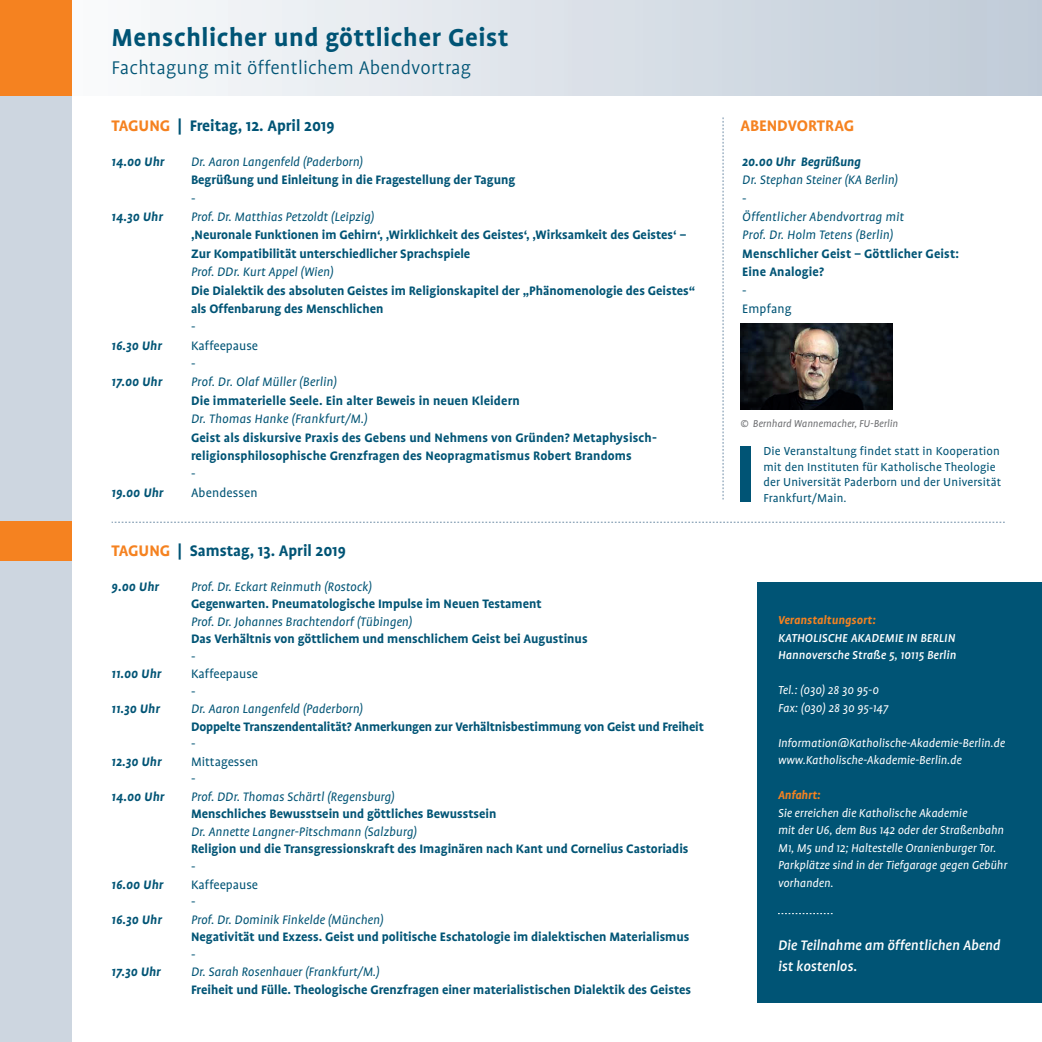
<style>
.page{position:relative;width:1042px;height:1042px;background:#fff}
.page>*{position:absolute;margin:0;border:0;box-sizing:border-box;transform-origin:0 0}
.t1{font:700 28px "Profile";letter-spacing:.02em;color:#005475}
.t2{font:300 21px "Profile";letter-spacing:.01em;color:#005475}
.t3{font:700 17.5px "Profile";color:#005475}
.t4{font:700 17.5px "Profile";color:#f58220}
.t5{font:italic 500 15.75px/21px "Profile";color:#fff}
.t6{font:700 14px/18.4px "Profile";color:#005475}
.t7{font:italic 14px/18.4px "Profile";color:#005475}
.t8{font:italic 700 14px "Profile";letter-spacing:.01em;color:#005475}
.t9{font:14px/17.5px "Profile";color:#005475}
.t10{font:italic 13.12px/17.5px "Profile";color:#fff}
.t11{font:13.12px/15.8px "Profile";letter-spacing:.01em;color:#005475}
.t12{font:italic 500 13.12px/17.5px "Profile";letter-spacing:.01em;color:#fff}
.t13{font:italic 700 13.12px "Profile";letter-spacing:.01em;color:#f58220}
.t14{font:italic 11.38px "Profile";color:#6c6d70}
.s1{color:#f58220}
</style>
<div class="page">
<div style="left:0;top:0;width:1042px;height:95px;background:linear-gradient(to right,#feffff,#c0cbd7)"></div>
<div style="left:757px;top:582px;width:285px;height:421px;background:#005475"></div>
<div style="left:0;top:0;width:72px;height:1042px;background:#cdd6e0"></div>
<div style="left:0;top:0;width:72px;height:95px;background:#f58220"></div>
<div style="left:0;top:521px;width:72px;height:40px;background:#f58220"></div>
<svg style="left:778px;top:913px;width:54px;height:1px"></svg>
<svg style="left:722px;top:117px;width:1px;height:382px"></svg>
<div style="left:740px;top:447px;width:11px;height:55px;background:#005475"></div>
<img style="left:740px;top:324px;width:152px;height:85px">
<svg style="left:112px;top:522px;width:893px;height:1px"></svg>
<h1 class="t1" style="left:112px;top:21px;width:398px">Menschlicher und göttlicher Geist</h1>
<h2 class="t2" style="left:112px;top:55px;width:361px">Fachtagung mit öffentlichem Abendvortrag</h2>
<p class="t3" style="left:112px;top:116px;width:224px"><span class="s1">TAGUNG</span> | Freitag, 12. April 2019</p>
<p class="t8" style="left:112px;top:154px;width:54px">14.00 Uhr</p>
<p class="t7" style="left:191px;top:152px;width:173px">Dr. Aaron Langenfeld (Paderborn)</p>
<p class="t6" style="left:191px;top:171px;width:326px">Begrüßung und Einleitung in die Fragestellung der Tagung</p>
<p class="t9" style="left:191px;top:189px;width:6px">-</p>
<p class="t7" style="left:191px;top:207px;width:185px">Prof. Dr. Matthias Petzoldt (Leipzig)</p>
<p class="t6" style="left:191px;top:226px;width:497px">‚Neuronale Funktionen im Gehirn‘, ‚Wirklichkeit des Geistes‘, ‚Wirksamkeit des Geistes‘ –<br>Zur Kompatibilität unterschiedlicher Sprachspiele</p>
<p class="t7" style="left:191px;top:262px;width:144px">Prof. DDr. Kurt Appel (Wien)</p>
<p class="t6" style="left:191px;top:281px;width:506px">Die Dialektik des absoluten Geistes im Religionskapitel der „Phänomenologie des Geistes“ als Offenbarung des Menschlichen</p>
<p class="t9" style="left:191px;top:318px;width:69px;line-height:18.4px">-<br>Kaffeepause -</p>
<p class="t7" style="left:191px;top:373px;width:147px">Prof. Dr. Olaf Müller (Berlin)</p>
<p class="t6" style="left:191px;top:391px;width:330px">Die immaterielle Seele. Ein alter Beweis in neuen Kleidern</p>
<p class="t7" style="left:191px;top:409px;width:178px">Dr. Thomas Hanke (Frankfurt/M.)</p>
<p class="t6" style="left:191px;top:428px;width:467px">Geist als diskursive Praxis des Gebens und Nehmens von Gründen? Metaphysisch&shy;religionsphilosophische Grenzfragen des Neopragmatismus Robert Brandoms</p>
<p class="t9" style="left:191px;top:464px;width:68px;line-height:18.4px">-<br>Abendessen</p>
<p class="t8" style="left:112px;top:209px;width:53px">14.30 Uhr</p>
<p class="t8" style="left:112px;top:337px;width:52px">16.30 Uhr</p>
<p class="t8" style="left:112px;top:374px;width:52px">17.00 Uhr</p>
<p class="t8" style="left:112px;top:484px;width:53px">19.00 Uhr</p>
<p class="t3" style="left:112px;top:541px;width:236px"><span class="s1">TAGUNG</span> | Samstag, 13. April 2019</p>
<p class="t8" style="left:112px;top:579px;width:49px">9.00 Uhr</p>
<p class="t7" style="left:191px;top:577px;width:182px">Prof. Dr. Eckart Reinmuth (Rostock)</p>
<p class="t6" style="left:191px;top:595px;width:352px">Gegenwarten. Pneumatologische Impulse im Neuen Testament</p>
<p class="t7" style="left:191px;top:612px;width:223px">Prof. Dr. Johannes Brachtendorf (Tübingen)</p>
<p class="t6" style="left:191px;top:630px;width:398px">Das Verhältnis von göttlichem und menschlichem Geist bei Augustinus</p>
<p class="t9" style="left:191px;top:648px;width:69px">-<br>Kaffeepause -</p>
<p class="t7" style="left:191px;top:700px;width:173px">Dr. Aaron Langenfeld (Paderborn)</p>
<p class="t6" style="left:191px;top:717px;width:514px">Doppelte Transzendentalität? Anmerkungen zur Verhältnisbestimmung von Geist und Freiheit</p>
<p class="t9" style="left:191px;top:735px;width:69px">-<br>Mittagessen -</p>
<p class="t7" style="left:191px;top:787px;width:205px">Prof. DDr. Thomas Schärtl (Regensburg)</p>
<p class="t6" style="left:191px;top:805px;width:307px">Menschliches Bewusstsein und göttliches Bewusstsein</p>
<p class="t7" style="left:191px;top:822px;width:227px">Dr. Annette Langner-Pitschmann (Salzburg)</p>
<p class="t6" style="left:191px;top:840px;width:499px">Religion und die Transgressionskraft des Imaginären nach Kant und Cornelius Castoriadis</p>
<p class="t9" style="left:191px;top:858px;width:69px">-<br>Kaffeepause -</p>
<p class="t7" style="left:191px;top:910px;width:194px">Prof. Dr. Dominik Finkelde (München)</p>
<p class="t6" style="left:191px;top:927px;width:500px">Negativität und Exzess. Geist und politische Eschatologie im dialektischen Materialismus</p>
<p class="t9" style="left:191px;top:945px;width:6px">-</p>
<p class="t7" style="left:191px;top:962px;width:190px">Dr. Sarah Rosenhauer (Frankfurt/M.)</p>
<p class="t6" style="left:191px;top:980px;width:501px">Freiheit und Fülle. Theologische Grenzfragen einer materialistischen Dialektik des Geistes</p>
<p class="t8" style="left:112px;top:666px;width:51px">11.00 Uhr</p>
<p class="t8" style="left:112px;top:701px;width:50px">11.30 Uhr</p>
<p class="t8" style="left:112px;top:754px;width:51px">12.30 Uhr</p>
<p class="t8" style="left:112px;top:789px;width:54px">14.00 Uhr</p>
<p class="t8" style="left:112px;top:876px;width:53px">16.00 Uhr</p>
<p class="t8" style="left:112px;top:911px;width:52px">16.30 Uhr</p>
<p class="t8" style="left:112px;top:964px;width:51px">17.30 Uhr</p>
<p class="t4" style="left:740px;top:116px;width:115px">ABENDVORTRAG</p>
<p class="t8" style="left:742px;top:154px;width:120px">20.00 Uhr Begrüßung</p>
<p class="t7" style="left:742px;top:171px;width:157px">Dr. Stephan Steiner (KA Berlin)</p>
<p class="t9" style="left:742px;top:189px;width:6px">-</p>
<p class="t7" style="left:742px;top:207px;width:163px">Öffentlicher Abendvortrag mit<br>Prof. Dr. Holm Tetens (Berlin)</p>
<p class="t6" style="left:742px;top:244px;width:218px">Menschlicher Geist – Göttlicher Geist:<br>Eine Analogie?</p>
<p class="t9" style="left:742px;top:281px;width:51px;line-height:18.4px">-<br>Empfang</p>
<p class="t14" style="left:740px;top:417px;width:159px">© Bernhard Wannemacher, FU-Berlin</p>
<p class="t11" style="left:763px;top:443px;width:239px">Die Veranstaltung findet statt in Kooperation mit den Instituten für Katholische Theologie der Universität Paderborn und der Universität Frankfurt/Main.</p>
<p class="t13" style="left:778px;top:613px;width:99px">Veranstaltungsort:</p>
<p class="t12" style="left:778px;top:629px;width:180px">KATHOLISCHE AKADEMIE IN BERLIN<br>Hannoversche Straße 5, 10115 Berlin</p>
<p class="t10" style="left:778px;top:681px;width:112px">Tel.: (030) 28 30 95-0<br>Fax: (030) 28 30 95-147</p>
<p class="t10" style="left:778px;top:734px;width:228px">Information@Katholische-Akademie-Berlin.de www.Katholische-Akademie-Berlin.de</p>
<p class="t13" style="left:778px;top:788px;width:44px">Anfahrt:</p>
<p class="t10" style="left:778px;top:804px;width:231px">Sie erreichen die Katholische Akademie<br>mit der U6, dem Bus 142 oder der Straßenbahn M1, M5 und 12; Haltestelle Oranienburger Tor.<br>Parkplätze sind in der Tiefgarage gegen Gebühr vorhanden.</p>
<p class="t5" style="left:778px;top:934px;width:224px">Die Teilnahme am öffentlichen Abend ist kostenlos.</p>
</div>
